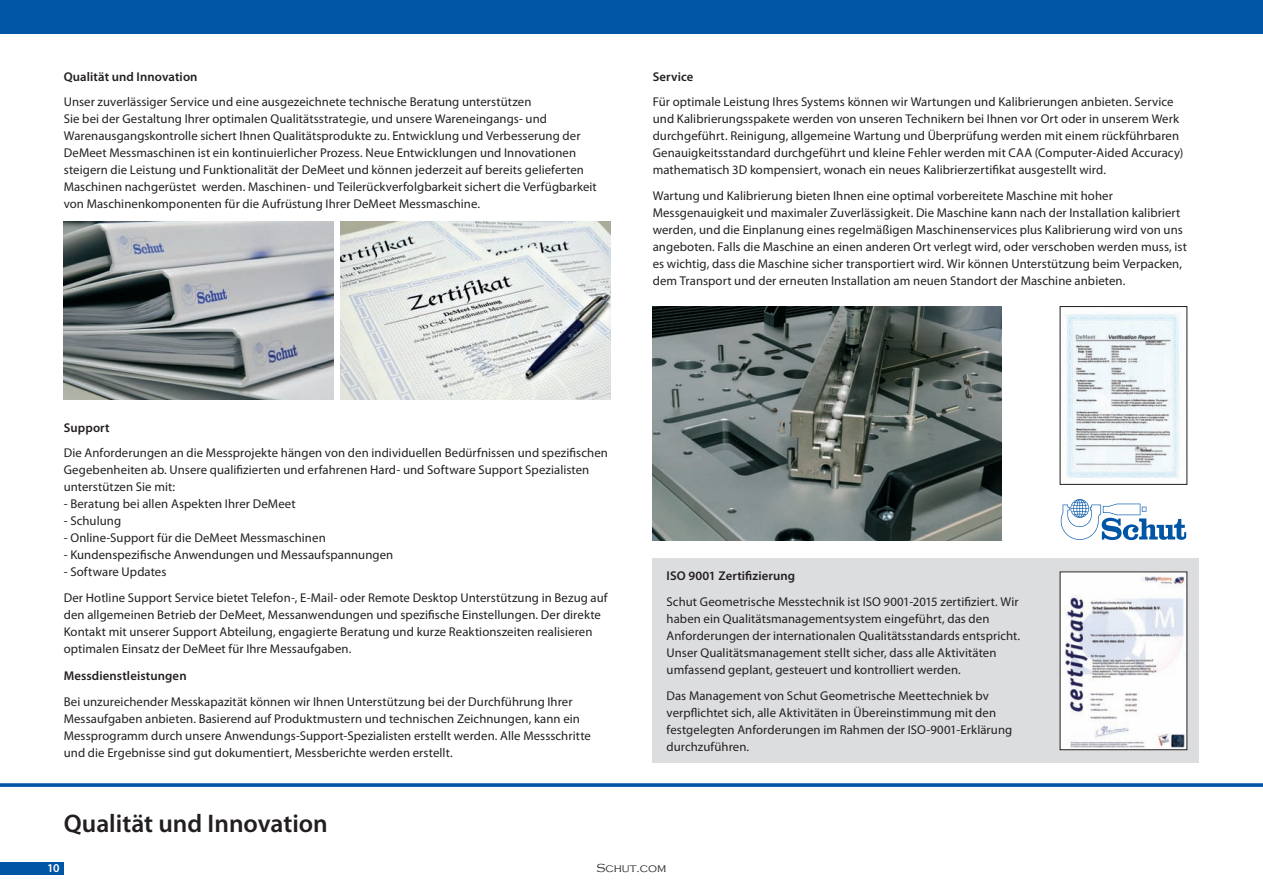
<style>
.page{position:relative;width:1263px;height:893px;background:#fff}
.page>*{position:absolute;margin:0;border:0;box-sizing:border-box;transform-origin:0 0}
.t1{font:600 25.5px "Myriad Pro";color:#231f20}
.t2{font:12.75px/17px "Myriad Pro";letter-spacing:.005em;color:#231f20}
.t3{font:600 12.75px "Myriad Pro";letter-spacing:.01em;color:#231f20}
.t4{font:300 12px "Copperplate Gothic";color:#231f20}
.t5{font:600 12px "Myriad Pro";color:#fff}
</style>
<div class="page">
<div style="left:653px;top:558px;width:546px;height:204px;background:#dcdddf"></div>
<img style="left:1065px;top:313px;width:115px;height:166px">
<div style="left:1060px;top:306px;width:127px;height:179px;border:1px solid #231f20"></div>
<img style="left:64px;top:221px;width:270px;height:179px">
<img style="left:340px;top:221px;width:270px;height:179px">
<img style="left:1062px;top:573px;width:123px;height:175px">
<img style="left:653px;top:306px;width:348px;height:234px">
<div style="left:0;top:862px;width:64px;height:13px;background:#0155a5"></div>
<div style="left:0;top:0;width:1263px;height:34px;background:#0155a5"></div>
<svg style="left:0;top:783px;width:1263px;height:4px;background:#1663ac"></svg>
<svg style="left:1061px;top:499px;width:125px;height:41px"></svg>
<p class="t3" style="left:64px;top:68px;width:135px">Qualität und Innovation</p>
<p class="t2" style="left:64px;top:93px;width:534px">Unser zuverlässiger Service und eine ausgezeichnete technische Beratung unterstützen<br>Sie bei der Gestaltung Ihrer optimalen Qualitätsstrategie, und unsere Wareneingangs- und Warenausgangskontrolle sichert Ihnen Qualitätsprodukte zu. Entwicklung und Verbesserung der DeMeet Messmaschinen ist ein kontinuierlicher Prozess. Neue Entwicklungen und Innovationen steigern die Leistung und Funktionalität der DeMeet und können jederzeit auf bereits gelieferten Maschinen nachgerüstet werden. Maschinen- und Teilerückverfolgbarkeit sichert die Verfügbarkeit von Maschinenkomponenten für die Aufrüstung Ihrer DeMeet Messmaschine.</p>
<p class="t3" style="left:653px;top:68px;width:42px">Service</p>
<p class="t2" style="left:653px;top:93px;width:532px">Für optimale Leistung Ihres Systems können wir Wartungen und Kalibrierungen anbieten. Service und Kalibrierungsspakete werden von unseren Technikern bei Ihnen vor Ort oder in unserem Werk durchgeführt. Reinigung, allgemeine Wartung und Überprüfung werden mit einem rückführbaren Genauigkeitsstandard durchgeführt und kleine Fehler werden mit CAA (Computer-Aided Accuracy) mathematisch 3D kompensiert, wonach ein neues Kalibrierzertifikat ausgestellt wird.</p>
<p class="t2" style="left:653px;top:187px;width:536px">Wartung und Kalibrierung bieten Ihnen eine optimal vorbereitete Maschine mit hoher Messgenauigkeit und maximaler Zuverlässigkeit. Die Maschine kann nach der Installation kalibriert werden, und die Einplanung eines regelmäßigen Maschinenservices plus Kalibrierung wird von uns angeboten. Falls die Maschine an einen anderen Ort verlegt wird, oder verschoben werden muss, ist es wichtig, dass die Maschine sicher transportiert wird. Wir können Unterstützung beim Verpacken, dem Transport und der erneuten Installation am neuen Standort der Maschine anbieten.</p>
<p class="t3" style="left:64px;top:419px;width:47px">Support</p>
<p class="t2" style="left:64px;top:444px;width:546px">Die Anforderungen an die Messprojekte hängen von den individuellen Bedürfnissen und spezifischen<br>Gegebenheiten ab. Unsere qualifizierten und erfahrenen Hard- und Software Support Spezialisten unterstützen Sie mit:</p>
<p class="t2" style="left:64px;top:495px;width:233px">- Beratung bei allen Aspekten Ihrer DeMeet</p>
<p class="t2" style="left:64px;top:512px;width:59px">- Schulung</p>
<p class="t2" style="left:64px;top:529px;width:263px">- Online-Support für die DeMeet Messmaschinen</p>
<p class="t2" style="left:64px;top:546px;width:331px">- Kundenspezifische Anwendungen und Messaufspannungen</p>
<p class="t2" style="left:64px;top:559px;width:545px;line-height:25.5px">- Software Updates<br>Der Hotline Support Service bietet Telefon-, E-Mail- oder Remote Desktop Unterstützung in Bezug auf</p>
<p class="t2" style="left:64px;top:606px;width:539px">den allgemeinen Betrieb der DeMeet, Messanwendungen und spezifische Einstellungen. Der direkte<br>Kontakt mit unserer Support Abteilung, engagierte Beratung und kurze Reaktionszeiten realisieren optimalen Einsatz der DeMeet für Ihre Messaufgaben.</p>
<p class="t3" style="left:64px;top:668px;width:124px">Messdienstleistungen</p>
<p class="t2" style="left:64px;top:693px;width:529px">Bei unzureichender Messkapazität können wir Ihnen Unterstützung bei der Durchführung Ihrer Messaufgaben anbieten. Basierend auf Produktmustern und technischen Zeichnungen, kann ein Messprogramm durch unsere Anwendungs-Support-Spezialisten erstellt werden. Alle Messschritte und die Ergebnisse sind gut dokumentiert, Messberichte werden erstellt.</p>
<h1 class="t1" style="left:64px;top:808px;width:266px">Qualität und Innovation</h1>
<p class="t3" style="left:666px;top:568px;width:130px">ISO 9001 Zertifizierung</p>
<p class="t2" style="left:666px;top:593px;width:355px">Schut Geometrische Messtechnik ist ISO 9001-2015 zertifiziert. Wir haben ein Qualitätsmanagementsystem eingeführt, das den Anforderungen der internationalen Qualitätsstandards entspricht.<br>Unser Qualitätsmanagement stellt sicher, dass alle Aktivitäten umfassend geplant, gesteuert und kontrolliert werden.</p>
<p class="t2" style="left:666px;top:687px;width:347px">Das Management von Schut Geometrische Meettechniek bv verpflichtet sich, alle Aktivitäten in Übereinstimmung mit den festgelegten Anforderungen im Rahmen der ISO-9001-Erklärung durchzuführen.</p>
<p class="t5" style="left:47px;top:860px;width:14px">10</p>
<p class="t4" style="left:596px;top:861px;width:71px">Schut.com</p>
</div>
